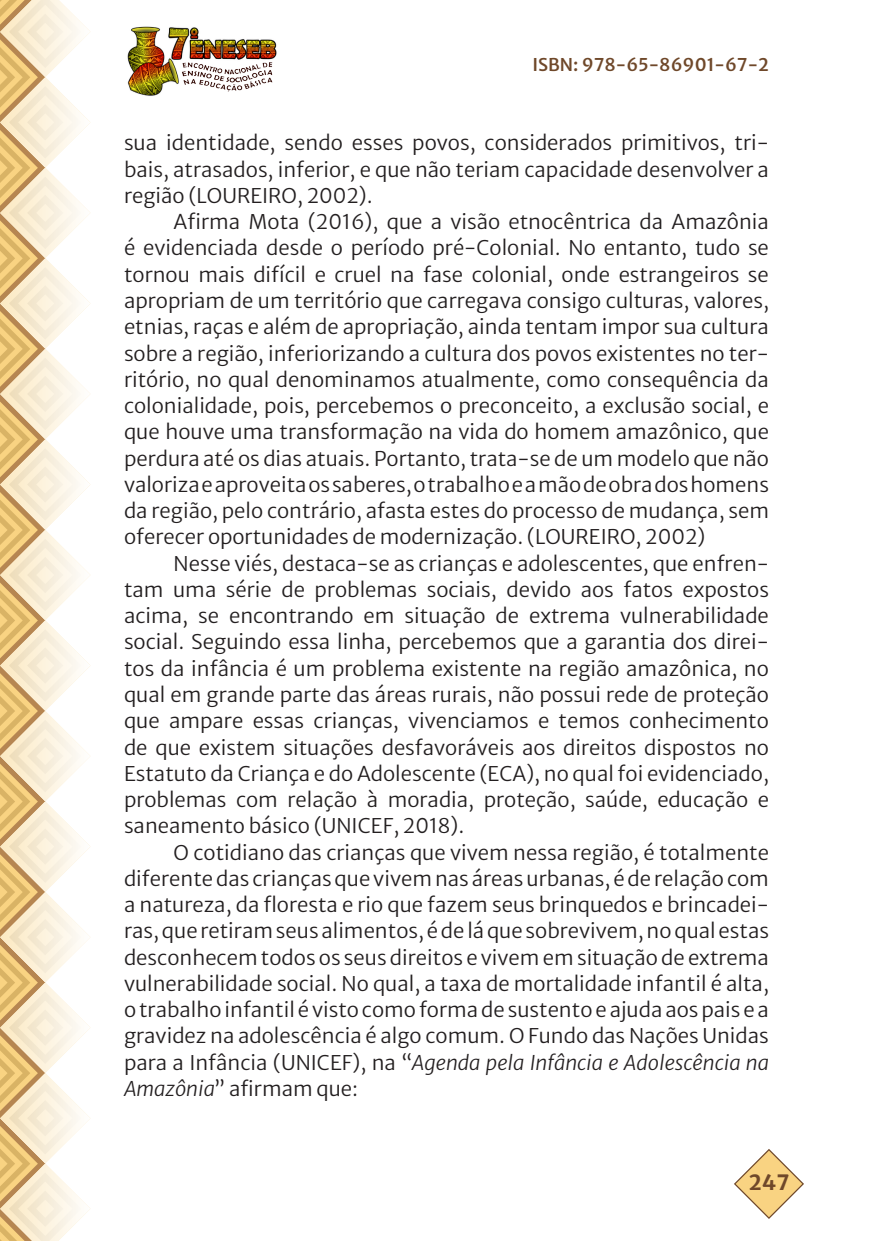
<style>
.page{position:relative;width:893px;height:1241px;background:#fff}
.page>*{position:absolute;margin:0;border:0;box-sizing:border-box;transform-origin:0 0}
.t1{font:700 21px "Merriweather Sans";color:#6f482a}
._4_CORPO{font:300 20.12px/26.2px "Merriweather Sans";color:#231f20;text-align:justify}
.t2{font:500 17.5px "Merriweather Sans";color:#6f482a}
.s1{font-style:italic}
</style>
<div class="page">
<img style="left:127px;top:26px;width:150px;height:70px">
<svg style="left:0;top:0;width:90px;height:1240px"></svg>
<svg style="left:734px;top:1149px;width:70px;height:69px"></svg>
<p class="t2" style="left:532px;top:49px;width:238px">ISBN: 978-65-86901-67-2</p>
<p class="_4_CORPO" style="left:124px;top:128px;width:646px">sua identidade, sendo esses povos, considerados primitivos, tri&shy;bais, atrasados, inferior, e que não teriam capacidade desenvolver a região (LOUREIRO, 2002).</p>
<p class="_4_CORPO" style="left:124px;top:206px;width:646px;text-indent:50px">Afirma Mota (2016), que a visão etnocêntrica da Amazônia é evidenciada desde o período pré-Colonial. No entanto, tudo se tornou mais difícil e cruel na fase colonial, onde estrangeiros se apropriam de um território que carregava consigo culturas, valores, etnias, raças e além de apropriação, ainda tentam impor sua cultura sobre a região, inferiorizando a cultura dos povos existentes no ter&shy;ritório, no qual denominamos atualmente, como consequência da colonialidade, pois, percebemos o preconceito, a exclusão social, e que houve uma transformação na vida do homem amazônico, que perdura até os dias atuais. Portanto, trata-se de um modelo que não valoriza e aproveita os saberes, o trabalho e a mão de obra dos homens da região, pelo contrário, afasta estes do processo de mudança, sem oferecer oportunidades de modernização. (LOUREIRO, 2002)</p>
<p class="_4_CORPO" style="left:124px;top:548px;width:646px;text-indent:50px">Nesse viés, destaca-se as crianças e adolescentes, que enfren&shy;tam uma série de problemas sociais, devido aos fatos expostos acima, se encontrando em situação de extrema vulnerabilidade social. Seguindo essa linha, percebemos que a garantia dos direi&shy;tos da infância é um problema existente na região amazônica, no qual em grande parte das áreas rurais, não possui rede de proteção que ampare essas crianças, vivenciamos e temos conhecimento de que existem situações desfavoráveis aos direitos dispostos no Estatuto da Criança e do Adolescente (ECA), no qual foi evidenciado, problemas com relação à moradia, proteção, saúde, educação e saneamento básico (UNICEF, 2018).</p>
<p class="_4_CORPO" style="left:124px;top:836px;width:646px;text-indent:50px">O cotidiano das crianças que vivem nessa região, é totalmente diferente das crianças que vivem nas áreas urbanas, é de relação com a natureza, da floresta e rio que fazem seus brinquedos e brincadei&shy;ras, que retiram seus alimentos, é de lá que sobrevivem, no qual estas desconhecem todos os seus direitos e vivem em situação de extrema vulnerabilidade social. No qual, a taxa de mortalidade infantil é alta, o trabalho infantil é visto como forma de sustento e ajuda aos pais e a gravidez na adolescência é algo comum. O Fundo das Nações Unidas para a Infância (UNICEF), na “<span class="s1">Agenda pela Infância e Adolescência na Amazônia</span>” afirmam que:</p>
<p class="t1" style="left:749px;top:1164px;width:42px">247</p>
</div>
